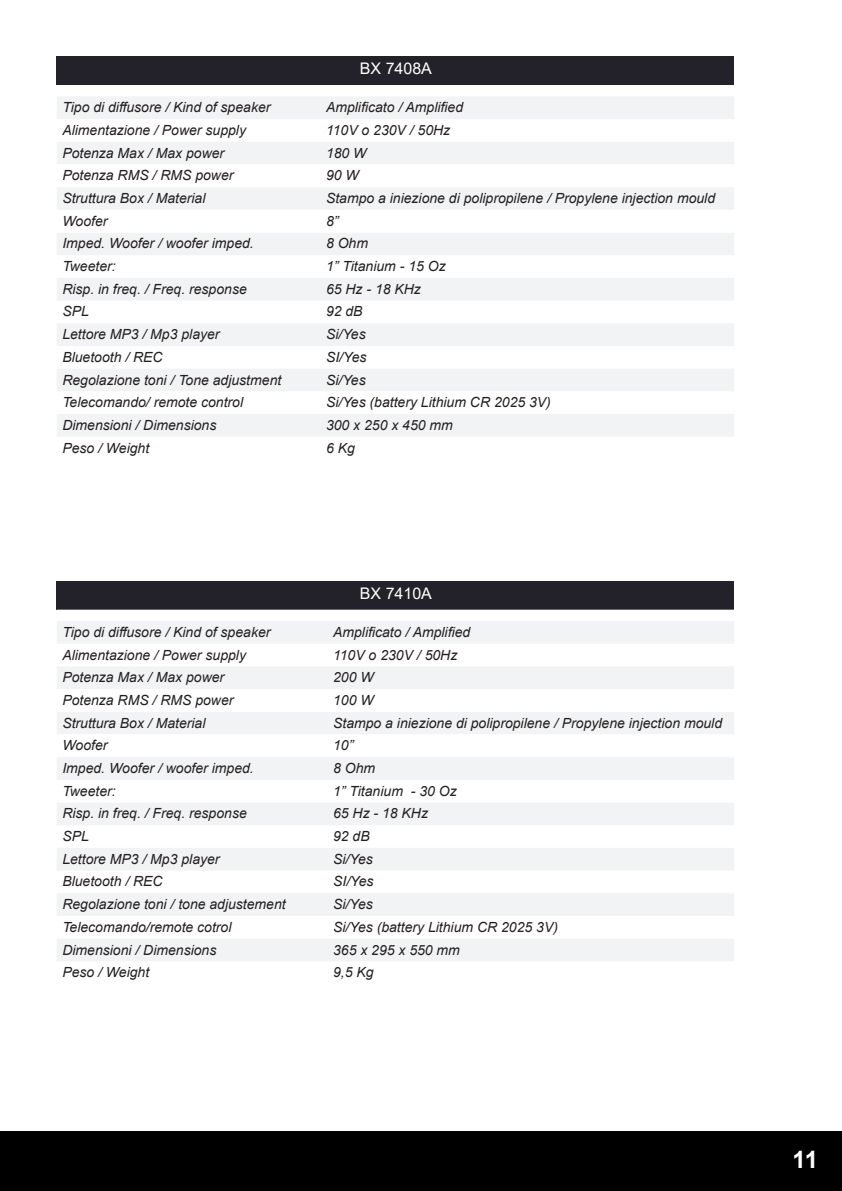
<style>
.page{position:relative;width:842px;height:1191px;background:#fff}
.page>*{position:absolute;margin:0;border:0;box-sizing:border-box;transform-origin:0 0}
.t1{font:700 24px "Arial";color:#fff}
.t2{font:16px "Arial";color:#fff}
.t3{font:italic 14px "Arial";color:#231f20}
</style>
<div class="page">
<div style="left:0;top:1131px;width:842px;height:60px;background:#000"></div>
<div style="left:57px;top:57px;width:677px;height:28px;background:#232129"></div>
<svg style="left:57px;top:97px;width:677px;height:339px;fill:#f2f3f4"></svg>
<div style="left:57px;top:142px;width:677px;height:22px;background:#f2f3f4"></div>
<svg style="left:57px;top:164px;width:677px;height:68px"></svg>
<div style="left:57px;top:581px;width:677px;height:28px;background:#232129"></div>
<svg style="left:57px;top:621px;width:677px;height:340px;fill:#f2f3f4"></svg>
<div style="left:57px;top:666px;width:677px;height:23px;background:#f2f3f4"></div>
<svg style="left:57px;top:689px;width:677px;height:68px"></svg>
<p class="t2" style="left:360px;top:57px;width:74px">BX 7408A</p>
<p class="t3" style="left:62px;top:98px;width:210px">Tipo di diffusore / Kind of speaker</p>
<p class="t3" style="left:326px;top:98px;width:139px">Amplificato / Amplified</p>
<p class="t3" style="left:62px;top:121px;width:185px">Alimentazione / Power supply</p>
<p class="t3" style="left:326px;top:121px;width:126px">110V o 230V / 50Hz</p>
<p class="t3" style="left:62px;top:144px;width:163px">Potenza Max / Max power</p>
<p class="t3" style="left:326px;top:144px;width:42px">180 W</p>
<p class="t3" style="left:62px;top:166px;width:173px">Potenza RMS / RMS power</p>
<p class="t3" style="left:326px;top:166px;width:34px">90 W</p>
<p class="t3" style="left:62px;top:189px;width:145px">Struttura Box / Material</p>
<p class="t3" style="left:326px;top:189px;width:391px">Stampo a iniezione di polipropilene / Propylene injection mould</p>
<p class="t3" style="left:62px;top:212px;width:47px">Woofer</p>
<p class="t3" style="left:326px;top:212px;width:14px">8”</p>
<p class="t3" style="left:62px;top:234px;width:193px">Imped. Woofer / woofer imped.</p>
<p class="t3" style="left:326px;top:234px;width:44px">8 Ohm</p>
<p class="t3" style="left:62px;top:257px;width:55px">Tweeter:</p>
<p class="t3" style="left:326px;top:257px;width:121px">1” Titanium - 15 Oz</p>
<p class="t3" style="left:62px;top:280px;width:186px">Risp. in freq. / Freq. response</p>
<p class="t3" style="left:326px;top:280px;width:96px">65 Hz - 18 KHz</p>
<p class="t3" style="left:62px;top:302px;width:28px">SPL</p>
<p class="t3" style="left:326px;top:302px;width:38px">92 dB</p>
<p class="t3" style="left:62px;top:325px;width:159px">Lettore MP3 / Mp3 player</p>
<p class="t3" style="left:326px;top:325px;width:41px">Si/Yes</p>
<p class="t3" style="left:62px;top:348px;width:102px">Bluetooth / REC</p>
<p class="t3" style="left:326px;top:348px;width:42px">SI/Yes</p>
<p class="t3" style="left:62px;top:370px;width:220px">Regolazione toni / Tone adjustment</p>
<p class="t3" style="left:326px;top:370px;width:41px">Si/Yes</p>
<p class="t3" style="left:62px;top:393px;width:182px">Telecomando/ remote control</p>
<p class="t3" style="left:326px;top:393px;width:226px">Si/Yes (battery Lithium CR 2025 3V)</p>
<p class="t3" style="left:62px;top:416px;width:156px">Dimensioni / Dimensions</p>
<p class="t3" style="left:326px;top:416px;width:128px">300 x 250 x 450 mm</p>
<p class="t3" style="left:62px;top:438px;width:88px">Peso / Weight</p>
<p class="t3" style="left:326px;top:438px;width:30px">6 Kg</p>
<p class="t2" style="left:360px;top:582px;width:74px">BX 7410A</p>
<p class="t3" style="left:62px;top:623px;width:210px">Tipo di diffusore / Kind of speaker</p>
<p class="t3" style="left:333px;top:623px;width:139px">Amplificato / Amplified</p>
<p class="t3" style="left:62px;top:645px;width:185px">Alimentazione / Power supply</p>
<p class="t3" style="left:333px;top:645px;width:126px">110V o 230V / 50Hz</p>
<p class="t3" style="left:62px;top:668px;width:163px">Potenza Max / Max power</p>
<p class="t3" style="left:333px;top:668px;width:42px">200 W</p>
<p class="t3" style="left:62px;top:691px;width:173px">Potenza RMS / RMS power</p>
<p class="t3" style="left:333px;top:691px;width:42px">100 W</p>
<p class="t3" style="left:62px;top:713px;width:145px">Struttura Box / Material</p>
<p class="t3" style="left:333px;top:713px;width:391px">Stampo a iniezione di polipropilene / Propylene injection mould</p>
<p class="t3" style="left:62px;top:736px;width:47px">Woofer</p>
<p class="t3" style="left:333px;top:736px;width:22px">10”</p>
<p class="t3" style="left:62px;top:759px;width:193px">Imped. Woofer / woofer imped.</p>
<p class="t3" style="left:333px;top:759px;width:44px">8 Ohm</p>
<p class="t3" style="left:62px;top:781px;width:55px">Tweeter:</p>
<p class="t3" style="left:333px;top:781px;width:125px">1” Titanium - 30 Oz</p>
<p class="t3" style="left:62px;top:804px;width:186px">Risp. in freq. / Freq. response</p>
<p class="t3" style="left:333px;top:804px;width:96px">65 Hz - 18 KHz</p>
<p class="t3" style="left:62px;top:827px;width:28px">SPL</p>
<p class="t3" style="left:333px;top:827px;width:38px">92 dB</p>
<p class="t3" style="left:62px;top:849px;width:159px">Lettore MP3 / Mp3 player</p>
<p class="t3" style="left:333px;top:849px;width:41px">Si/Yes</p>
<p class="t3" style="left:62px;top:872px;width:102px">Bluetooth / REC</p>
<p class="t3" style="left:333px;top:872px;width:42px">SI/Yes</p>
<p class="t3" style="left:62px;top:895px;width:225px">Regolazione toni / tone adjustement</p>
<p class="t3" style="left:333px;top:895px;width:41px">Si/Yes</p>
<p class="t3" style="left:62px;top:918px;width:171px">Telecomando/remote cotrol</p>
<p class="t3" style="left:333px;top:918px;width:226px">Si/Yes (battery Lithium CR 2025 3V)</p>
<p class="t3" style="left:62px;top:940px;width:156px">Dimensioni / Dimensions</p>
<p class="t3" style="left:333px;top:940px;width:128px">365 x 295 x 550 mm</p>
<p class="t3" style="left:62px;top:963px;width:88px">Peso / Weight</p>
<p class="t3" style="left:333px;top:963px;width:42px">9,5 Kg</p>
<h1 class="t1" style="left:793px;top:1143px;width:27px">11</h1>
</div>
